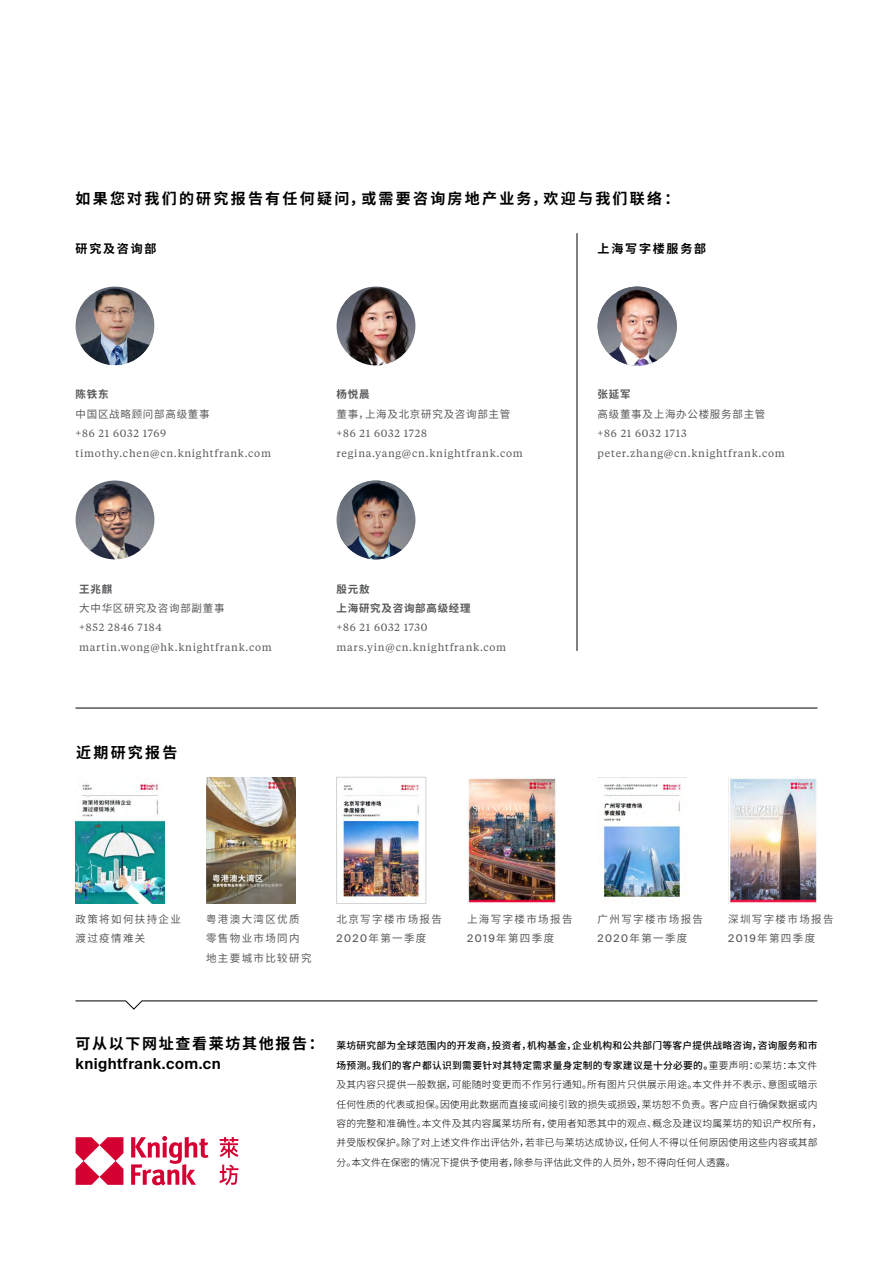
<style>
.page{position:relative;width:893px;height:1263px;background:#fff}
.page>*{position:absolute;margin:0;border:0;box-sizing:border-box;transform-origin:0 0}
.t1{font:700 15px "Noto Sans CJ Ksc";letter-spacing:.15em;color:#000}
.t2{font:600 15px "Suisse Intl";letter-spacing:.03em;color:#000}
.t3{font:700 15px "Noto Sans CJ Ksc";letter-spacing:.11em;color:#000}
.t4{font:700 12px "Noto Sans CJ Ksc";letter-spacing:.15em;color:#000}
.t5{font:10.5px/19.4px "Tiempos Text";letter-spacing:.07em;color:#58595b}
.t6{font:10.5px/19.4px "Noto Sans CJ Ksc";letter-spacing:.13em;color:#58595b}
.t7{font:10.5px "Noto Sans CJ Ksc";letter-spacing:.07em;color:#58595b}
.t8{font:700 10.5px/19.5px "Noto Sans CJ Ksc";letter-spacing:.07em;color:#58595b}
.t9{font:300 9.75px/19.5px "Noto Sans CJ Ksc";letter-spacing:.015em;color:#000}
.s1{font-family:"Suisse Intl"}
.s2{font-weight:500}
</style>
<div class="page">
<svg style="left:76px;top:1137px;width:47px;height:48px"></svg>
<svg style="left:131px;top:1136px;width:77px;height:49px"></svg>
<svg style="left:220px;top:1137px;width:18px;height:21px"></svg>
<svg style="left:220px;top:1164px;width:18px;height:21px"></svg>
<svg style="left:75px;top:1000px;width:743px;height:10px"></svg>
<img style="left:206px;top:777px;width:89px;height:126px">
<img style="left:341px;top:784px;width:80px;height:114px">
<div style="left:336px;top:777px;width:90px;height:127px;border:1px solid #d1d3d4"></div>
<img style="left:467px;top:778px;width:89px;height:125px">
<img style="left:598px;top:777px;width:89px;height:121px">
<img style="left:728px;top:777px;width:89px;height:126px">
<img style="left:76px;top:783px;width:89px;height:120px">
<hr style="left:76px;top:708px;width:741px;height:1px;background:#000">
<hr style="left:577px;top:233px;width:1px;height:418px;background:#000">
<img style="left:598px;top:287px;width:79px;height:79px;border-radius:40px">
<img style="left:76px;top:480px;width:78px;height:79px;border-radius:39px">
<img style="left:340px;top:480px;width:72px;height:79px">
<img style="left:337px;top:287px;width:78px;height:78px;border-radius:39px">
<img style="left:76px;top:287px;width:78px;height:78px;border-radius:39px">
<h1 class="t1" style="left:76px;top:190px;width:605px">如果您对我们的研究报告有任何疑问，或需要咨询房地产业务，欢迎与我们联络：</h1>
<p class="t4" style="left:76px;top:241px;width:83px">研究及咨询部</p>
<p class="t4" style="left:598px;top:241px;width:110px">上海写字楼服务部</p>
<p class="t8" style="left:76px;top:385px;width:34px">陈铁东</p>
<p class="t7" style="left:76px;top:408px;width:136px">中国区战略顾问部高级董事</p>
<p class="t5" style="left:76px;top:423px;width:197px">+86 21 6032 1769 timothy.chen@cn.knightfrank.com</p>
<p class="t8" style="left:79px;top:579px;width:34px">王兆麒</p>
<p class="t7" style="left:79px;top:602px;width:147px">大中华区研究及咨询部副董事</p>
<p class="t5" style="left:79px;top:617px;width:194px">+852 2846 7184 martin.wong@hk.knightfrank.com</p>
<h1 class="t1" style="left:76px;top:744px;width:103px">近期研究报告</h1>
<p class="t8" style="left:337px;top:385px;width:34px">杨悦晨</p>
<p class="t7" style="left:337px;top:408px;width:175px">董事，上海及北京研究及咨询部主管</p>
<p class="t5" style="left:337px;top:423px;width:188px">+86 21 6032 1728 regina.yang@cn.knightfrank.com</p>
<p class="t8" style="left:337px;top:579px;width:136px">殷元敖<br>上海研究及咨询部高级经理</p>
<p class="t5" style="left:337px;top:618px;width:171px">+86 21 6032 1730 mars.yin@cn.knightfrank.com</p>
<p class="t8" style="left:598px;top:385px;width:34px">张延军</p>
<p class="t7" style="left:598px;top:408px;width:169px">高级董事及上海办公楼服务部主管</p>
<p class="t5" style="left:598px;top:423px;width:189px">+86 21 6032 1713 peter.zhang@cn.knightfrank.com</p>
<p class="t6" style="left:76px;top:910px;width:107px">政策将如何扶持企业渡过疫情难关</p>
<p class="t6" style="left:206px;top:910px;width:107px">粤港澳大湾区优质零售物业市场同内地主要城市比较研究</p>
<p class="t6" style="left:337px;top:910px;width:107px">北京写字楼市场报告<br><span class="s1">2020</span>年第一季度</p>
<p class="t6" style="left:467px;top:910px;width:107px">上海写字楼市场报告<br><span class="s1">2019</span>年第四季度</p>
<p class="t6" style="left:598px;top:910px;width:107px">广州写字楼市场报告<br><span class="s1">2020</span>年第一季度</p>
<p class="t6" style="left:728px;top:910px;width:107px">深圳写字楼市场报告<br><span class="s1">2019</span>年第四季度</p>
<h1 class="t3" style="left:76px;top:1035px;width:250px">可从以下网址查看莱坊其他报告：</h1>
<h1 class="t2" style="left:76px;top:1055px;width:147px">knightfrank.com.cn</h1>
<p class="t9" style="left:337px;top:1036px;width:487px"><span class="s2">莱坊研究部为全球范围内的开发商，投资者，机构基金，企业机构和公共部门等客户提供战略咨询，咨询服务和市场预测。我们的客户都认识到需要针对其特定需求量身定制的专家建议是十分必要的。</span>重要声明：©莱坊：本文件及其内容只提供一般数据，可能随时变更而不作另行通知。所有图片只供展示用途。本文件并不表示、意图或暗示任何性质的代表或担保。因使用此数据而直接或间接引致的损失或损毁，莱坊恕不负责。客户应自行确保数据或内容的完整和准确性。本文件及其内容属莱坊所有，使用者知悉其中的观点、概念及建议均属莱坊的知识产权所有，并受版权保护。除了对上述文件作出评估外，若非已与莱坊达成协议，任何人不得以任何原因使用这些内容或其部分。本文件在保密的情况下提供予使用者，除参与评估此文件的人员外，恕不得向任何人透露。</p>
</div>
